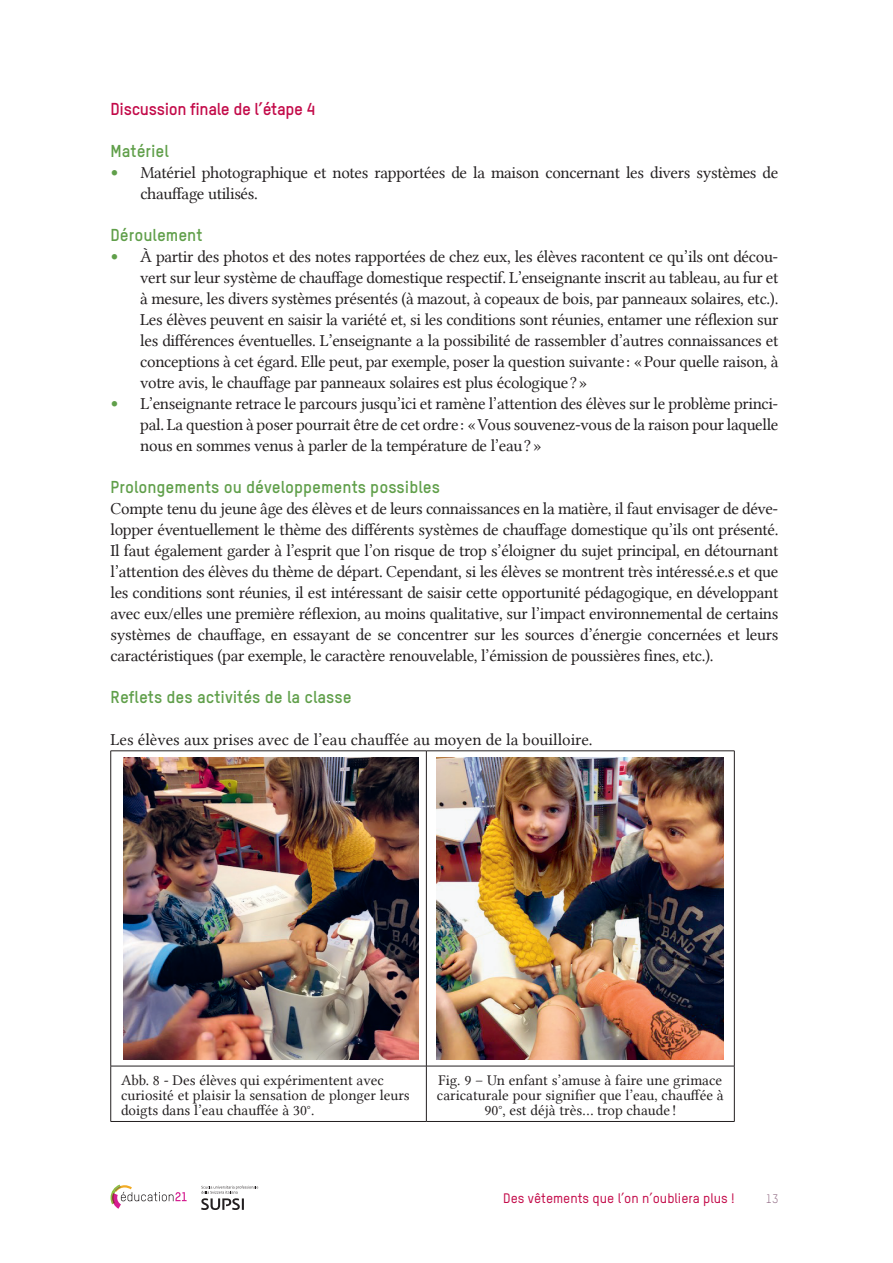
<style>
.page{position:relative;width:893px;height:1263px;background:#fff}
.page>*{position:absolute;margin:0;border:0;box-sizing:border-box;transform-origin:0 0}
.t1{font:16.95px/21px "Lin Libertine";letter-spacing:-.02em;color:#231f20;text-align:justify}
.t2{font:700 16.95px "TSTARPRO";color:#609f4a}
.t3{font:16.95px "Lin Libertine";color:#231f20}
.t4{font:700 16.95px "TSTARPRO";letter-spacing:-.02em;color:#c30a49}
.t5{font:15px/15px "Lin Libertine";color:#231f20}
.t6{font:500 13.5px "TSTARPRO";color:#c30a49}
.t7{font:300 12px "TSTARPRO";color:#784a69}
.s1{font-size:23.25px;color:#609f4a}
</style>
<div class="page">
<svg style="left:111px;top:1184px;width:76px;height:25px"></svg>
<svg style="left:201px;top:1186px;width:57px;height:24px"></svg>
<hr style="left:111px;top:750px;width:315px;height:1px;background:#231f20">
<hr style="left:110px;top:751px;width:1px;height:315px;background:#231f20">
<hr style="left:426px;top:750px;width:308px;height:1px;background:#231f20">
<hr style="left:426px;top:751px;width:1px;height:315px;background:#231f20">
<hr style="left:734px;top:751px;width:1px;height:315px;background:#231f20">
<hr style="left:111px;top:1066px;width:315px;height:1px;background:#231f20">
<hr style="left:110px;top:1066px;width:1px;height:55px;background:#231f20">
<hr style="left:426px;top:1066px;width:308px;height:1px;background:#231f20">
<hr style="left:426px;top:1066px;width:1px;height:55px;background:#231f20">
<hr style="left:734px;top:1066px;width:1px;height:55px;background:#231f20">
<hr style="left:111px;top:1121px;width:315px;height:1px;background:#231f20">
<hr style="left:426px;top:1121px;width:308px;height:1px;background:#231f20">
<img style="left:123px;top:757px;width:295px;height:303px">
<img style="left:437px;top:757px;width:287px;height:303px">
<p class="t4" style="left:111px;top:98px;width:206px">Discussion finale de l’étape 4</p>
<p class="t2" style="left:111px;top:140px;width:60px">Matériel</p>
<p class="t1" style="left:140px;top:162px;width:640px;text-indent:-30px"><span class="s1">•</span> Matériel photographique et notes rapportées de la maison concernant les divers systèmes de chauffage utilisés.</p>
<p class="t2" style="left:111px;top:224px;width:93px">Déroulement</p>
<p class="t1" style="left:140px;top:246px;width:640px;text-indent:-30px"><span class="s1">•</span> À partir des photos et des notes rapportées de chez eux, les élèves racontent ce qu’ils ont décou&shy;vert sur leur système de chauffage domestique respectif. L’enseignante inscrit au tableau, au fur et à mesure, les divers systèmes présentés (à mazout, à copeaux de bois, par panneaux solaires, etc.).<br>Les élèves peuvent en saisir la variété et, si les conditions sont réunies, entamer une réflexion sur les différences éventuelles. L’enseignante a la possibilité de rassembler d’autres connaissances et conceptions à cet égard. Elle peut, par exemple, poser la question suivante : « Pour quelle raison, à votre avis, le chauffage par panneaux solaires est plus écologique ? »</p>
<p class="t1" style="left:140px;top:393px;width:640px;text-indent:-30px"><span class="s1">•</span> L’enseignante retrace le parcours jusqu’ici et ramène l’attention des élèves sur le problème princi&shy;pal. La question à poser pourrait être de cet ordre : « Vous souvenez-vous de la raison pour laquelle nous en sommes venus à parler de la température de l’eau ? »</p>
<p class="t2" style="left:111px;top:476px;width:331px">Prolongements ou développements possibles</p>
<p class="t1" style="left:111px;top:498px;width:669px">Compte tenu du jeune âge des élèves et de leurs connaissances en la matière, il faut envisager de déve&shy;lopper éventuellement le thème des différents systèmes de chauffage domestique qu’ils ont présenté.<br>Il faut également garder à l’esprit que l’on risque de trop s’éloigner du sujet principal, en détournant l’attention des élèves du thème de départ. Cependant, si les élèves se montrent très intéressé.e.s et que les conditions sont réunies, il est intéressant de saisir cette opportunité pédagogique, en développant avec eux/elles une première réflexion, au moins qualitative, sur l’impact environnemental de certains systèmes de chauffage, en essayant de se concentrer sur les sources d’énergie concernées et leurs caractéristiques (par exemple, le caractère renouvelable, l’émission de poussières fines, etc.).</p>
<p class="t2" style="left:111px;top:686px;width:243px">Reflets des activités de la classe</p>
<p class="t3" style="left:111px;top:729px;width:484px">Les élèves aux prises avec de l’eau chauffée au moyen de la bouilloire.</p>
<p class="t5" style="left:121px;top:1073px;width:290px">Abb. 8 - Des élèves qui expérimentent avec curiosité et plaisir la sensation de plonger leurs doigts dans l’eau chauffée à 30°.</p>
<p class="t5" style="left:437px;top:1073px;width:288px;text-align:center">Fig. 9 – Un enfant s’amuse à faire une grimace caricaturale pour signifier que l’eau, chauffée à<br>90°, est déjà très… trop chaude !</p>
<p class="t6" style="left:503px;top:1190px;width:233px">Des vêtements que l’on n’oubliera plus !</p>
<p class="t7" style="left:766px;top:1192px;width:14px">13</p>
</div>
